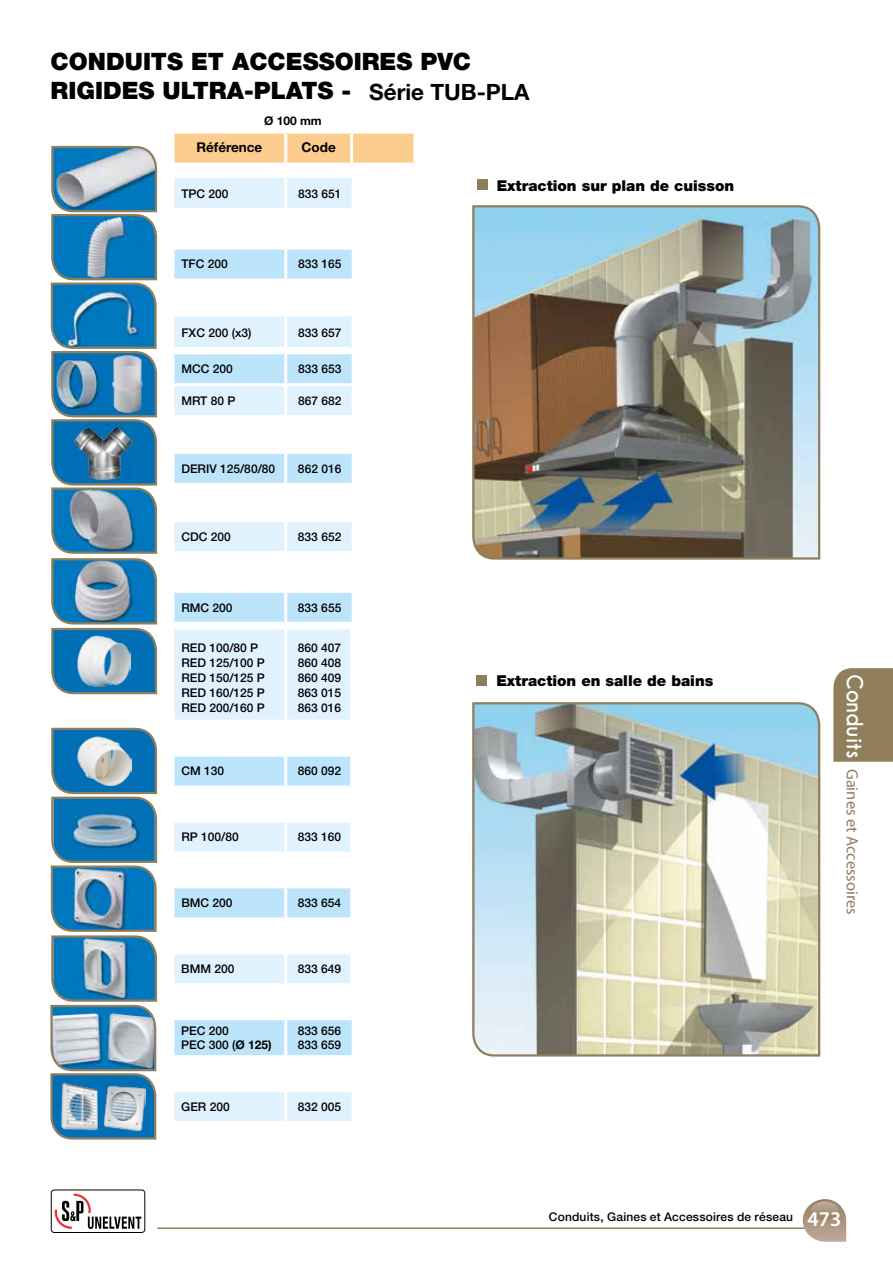
<style>
.page{position:relative;width:893px;height:1263px;background:#fff}
.page>*{position:absolute;margin:0;border:0;box-sizing:border-box;transform-origin:0 0}
.t1{font:900 24px/28.8px "Helvetica Neue LT Std";color:#000}
.t2{font:700 22.5px "Helvetica Neue LT Std";color:#000}
.t3{font:16.5px "Myriad Pro";color:#907e5c}
.t4{font:900 15px "Helvetica Neue LT Std";color:#000}
.t5{font:700 13.5px "Helvetica Neue LT Std";color:#000}
.t6{font:500 12px/15px "Helvetica Neue LT Std";color:#000}
.t7{font:700 12px "Helvetica Neue LT Std";color:#000}
.s1{font-weight:700}
.s2{font-family:"Caviar Dreams";font-weight:700;font-size:21px;color:#fff}
.s3{font-family:"Myriad Pro";font-weight:600;font-size:21px;color:#fff}
</style>
<div class="page">
<div style="left:833px;top:668px;width:60px;height:94px;background:#907e5c"></div>
<hr style="left:157px;top:1227px;width:655px;height:2px;background:#907e5c">
<svg style="left:803px;top:1199px;width:43px;height:43px"></svg>
<svg style="left:811px;top:1201px;width:28px;height:19px"></svg>
<svg style="left:55px;top:1193px;width:86px;height:36px"></svg>
<div style="left:51px;top:1190px;width:94px;height:43px;border:1px solid #000;border-radius:3px"></div>
<img style="left:50px;top:145px;width:108px;height:550px">
<div style="left:477px;top:180px;width:10px;height:10px;background:#8f7e5c"></div>
<img style="left:472px;top:205px;width:349px;height:355px">
<svg style="left:472px;top:702px;width:349px;height:355px;background:#b8c0b7"></svg>
<div style="left:476px;top:675px;width:11px;height:11px;background:#8f7e5c"></div>
<img style="left:50px;top:727px;width:108px;height:413px">
<div style="left:174px;top:134px;width:239px;height:29px;background:#fccb8e"></div>
<svg style="left:174px;top:178px;width:178px;height:943px"></svg>
<svg style="left:174px;top:250px;width:178px;height:805px"></svg>
<hr style="left:284px;top:134px;width:3px;height:29px;background:#fff">
<hr style="left:350px;top:134px;width:3px;height:29px;background:#fff">
<hr style="left:284px;top:178px;width:3px;height:30px;background:#fff">
<hr style="left:171px;top:208px;width:115px;height:3px;background:#fff">
<hr style="left:286px;top:208px;width:66px;height:3px;background:#fff">
<svg style="left:174px;top:316px;width:178px;height:35px;background:#e0f2fd"></svg>
<hr style="left:171px;top:351px;width:115px;height:3px;background:#fff">
<hr style="left:286px;top:351px;width:66px;height:3px;background:#fff">
<hr style="left:284px;top:354px;width:3px;height:29px;background:#fff">
<hr style="left:171px;top:383px;width:115px;height:3px;background:#fff">
<hr style="left:286px;top:383px;width:66px;height:3px;background:#fff">
<hr style="left:284px;top:386px;width:3px;height:29px;background:#fff">
<hr style="left:171px;top:415px;width:115px;height:3px;background:#fff">
<hr style="left:286px;top:415px;width:66px;height:3px;background:#fff">
<hr style="left:171px;top:451px;width:115px;height:3px;background:#fff">
<hr style="left:286px;top:451px;width:66px;height:3px;background:#fff">
<hr style="left:284px;top:454px;width:3px;height:29px;background:#fff">
<hr style="left:171px;top:483px;width:115px;height:3px;background:#fff">
<hr style="left:286px;top:483px;width:66px;height:3px;background:#fff">
<hr style="left:171px;top:519px;width:115px;height:3px;background:#fff">
<hr style="left:286px;top:519px;width:66px;height:3px;background:#fff">
<hr style="left:284px;top:522px;width:3px;height:29px;background:#fff">
<hr style="left:171px;top:551px;width:115px;height:3px;background:#fff">
<hr style="left:286px;top:551px;width:66px;height:3px;background:#fff">
<hr style="left:171px;top:590px;width:115px;height:3px;background:#fff">
<hr style="left:286px;top:590px;width:66px;height:3px;background:#fff">
<hr style="left:284px;top:593px;width:3px;height:29px;background:#fff">
<hr style="left:171px;top:622px;width:115px;height:3px;background:#fff">
<hr style="left:286px;top:622px;width:66px;height:3px;background:#fff">
<hr style="left:171px;top:626px;width:115px;height:3px;background:#fff">
<hr style="left:286px;top:626px;width:66px;height:3px;background:#fff">
<hr style="left:284px;top:629px;width:3px;height:91px;background:#fff">
<hr style="left:171px;top:720px;width:115px;height:3px;background:#fff">
<hr style="left:286px;top:720px;width:66px;height:3px;background:#fff">
<hr style="left:171px;top:754px;width:115px;height:3px;background:#fff">
<hr style="left:286px;top:754px;width:66px;height:3px;background:#fff">
<hr style="left:284px;top:757px;width:3px;height:28px;background:#fff">
<hr style="left:171px;top:785px;width:115px;height:3px;background:#fff">
<hr style="left:286px;top:785px;width:66px;height:3px;background:#fff">
<hr style="left:171px;top:819px;width:115px;height:3px;background:#fff">
<hr style="left:286px;top:819px;width:66px;height:3px;background:#fff">
<hr style="left:284px;top:822px;width:3px;height:29px;background:#fff">
<hr style="left:171px;top:851px;width:115px;height:3px;background:#fff">
<hr style="left:286px;top:851px;width:66px;height:3px;background:#fff">
<hr style="left:171px;top:885px;width:115px;height:3px;background:#fff">
<hr style="left:286px;top:885px;width:66px;height:3px;background:#fff">
<hr style="left:284px;top:888px;width:3px;height:29px;background:#fff">
<hr style="left:171px;top:917px;width:115px;height:3px;background:#fff">
<hr style="left:286px;top:917px;width:66px;height:3px;background:#fff">
<hr style="left:171px;top:951px;width:115px;height:3px;background:#fff">
<hr style="left:286px;top:951px;width:66px;height:3px;background:#fff">
<hr style="left:284px;top:954px;width:3px;height:29px;background:#fff">
<hr style="left:171px;top:983px;width:115px;height:3px;background:#fff">
<hr style="left:286px;top:983px;width:66px;height:3px;background:#fff">
<hr style="left:171px;top:1017px;width:115px;height:3px;background:#fff">
<hr style="left:286px;top:1017px;width:66px;height:3px;background:#fff">
<hr style="left:284px;top:1020px;width:3px;height:35px;background:#fff">
<hr style="left:171px;top:1055px;width:115px;height:3px;background:#fff">
<hr style="left:286px;top:1055px;width:66px;height:3px;background:#fff">
<hr style="left:171px;top:1089px;width:115px;height:3px;background:#fff">
<hr style="left:286px;top:1089px;width:66px;height:3px;background:#fff">
<hr style="left:284px;top:1092px;width:3px;height:29px;background:#fff">
<hr style="left:171px;top:247px;width:115px;height:3px;background:#fff">
<hr style="left:286px;top:247px;width:66px;height:3px;background:#fff">
<hr style="left:284px;top:250px;width:3px;height:29px;background:#fff">
<hr style="left:171px;top:279px;width:115px;height:3px;background:#fff">
<hr style="left:286px;top:279px;width:66px;height:3px;background:#fff">
<hr style="left:350px;top:629px;width:3px;height:91px;background:#fff">
<hr style="left:350px;top:757px;width:3px;height:28px;background:#fff">
<hr style="left:350px;top:822px;width:3px;height:29px;background:#fff">
<hr style="left:350px;top:888px;width:3px;height:29px;background:#fff">
<hr style="left:350px;top:954px;width:3px;height:29px;background:#fff">
<hr style="left:284px;top:316px;width:3px;height:31px;background:#fff">
<hr style="left:171px;top:347px;width:115px;height:3px;background:#fff">
<hr style="left:286px;top:347px;width:64px;height:3px;background:#fff">
<img style="left:113px;top:356px;width:29px;height:57px">
<h1 class="t1" style="left:51px;top:47px;width:422px">CONDUITS ET ACCESSOIRES PVC<br>RIGIDES ULTRA-PLATS -</h1>
<h2 class="t2" style="left:369px;top:78px;width:162px">Série TUB-PLA</h2>
<p class="t7" style="left:264px;top:113px;width:59px">Ø 100 mm</p>
<p class="t5" style="left:196px;top:139px;width:68px">Référence</p>
<p class="t5" style="left:302px;top:139px;width:36px">Code</p>
<p class="t6" style="left:181px;top:186px;width:49px">TPC 200</p>
<p class="t6" style="left:298px;top:186px;width:45px">833 651</p>
<p class="t6" style="left:181px;top:257px;width:48px">TFC 200</p>
<p class="t6" style="left:298px;top:257px;width:45px">833 165</p>
<p class="t6" style="left:181px;top:325px;width:72px">FXC 200 (x3)</p>
<p class="t6" style="left:298px;top:325px;width:45px">833 657</p>
<p class="t6" style="left:181px;top:361px;width:53px">MCC 200</p>
<p class="t6" style="left:298px;top:361px;width:45px">833 653</p>
<p class="t6" style="left:181px;top:393px;width:56px">MRT 80 P</p>
<p class="t6" style="left:298px;top:393px;width:45px">867 682</p>
<p class="t6" style="left:181px;top:461px;width:95px">DERIV 125/80/80</p>
<p class="t6" style="left:298px;top:461px;width:45px">862 016</p>
<p class="t6" style="left:181px;top:529px;width:51px">CDC 200</p>
<p class="t6" style="left:298px;top:529px;width:45px">833 652</p>
<p class="t6" style="left:181px;top:600px;width:53px">RMC 200</p>
<p class="t6" style="left:298px;top:600px;width:45px">833 655</p>
<p class="t6" style="left:181px;top:640px;width:85px">RED 100/80 P<br>RED 125/100 P<br>RED 150/125 P<br>RED 160/125 P<br>RED 200/160 P</p>
<p class="t6" style="left:298px;top:640px;width:45px;text-align:justify">860 407<br>860 408<br>860 409<br>863 015<br>863 016</p>
<p class="t6" style="left:181px;top:763px;width:44px">CM 130</p>
<p class="t6" style="left:298px;top:763px;width:45px">860 092</p>
<p class="t6" style="left:181px;top:829px;width:59px">RP 100/80</p>
<p class="t6" style="left:298px;top:829px;width:45px">833 160</p>
<p class="t6" style="left:181px;top:895px;width:53px">BMC 200</p>
<p class="t6" style="left:298px;top:895px;width:45px">833 654</p>
<p class="t6" style="left:181px;top:961px;width:55px">BMM 200</p>
<p class="t6" style="left:298px;top:961px;width:45px">833 649</p>
<p class="t6" style="left:181px;top:1024px;width:92px;line-height:13.5px">PEC 200<br>PEC 300 (<span class="s1">Ø 125)</span></p>
<p class="t6" style="left:298px;top:1024px;width:45px;line-height:13.5px">833 656<br>833 659</p>
<p class="t6" style="left:181px;top:1099px;width:50px">GER 200</p>
<p class="t6" style="left:298px;top:1099px;width:45px">832 005</p>
<p class="t4" style="left:497px;top:176px;width:239px">Extraction sur plan de cuisson</p>
<p class="t4" style="left:496px;top:672px;width:218px">Extraction en salle de bains</p>
<h3 class="t3" style="left:862px;top:674px;width:243px;rotate:90deg"><span class="s2">Conduits</span> Gaines et Accessoires</h3>
<p class="t6" style="left:549px;top:1209px;width:294px">Conduits, Gaines et Accessoires de réseau <span class="s3">473</span></p>
</div>
